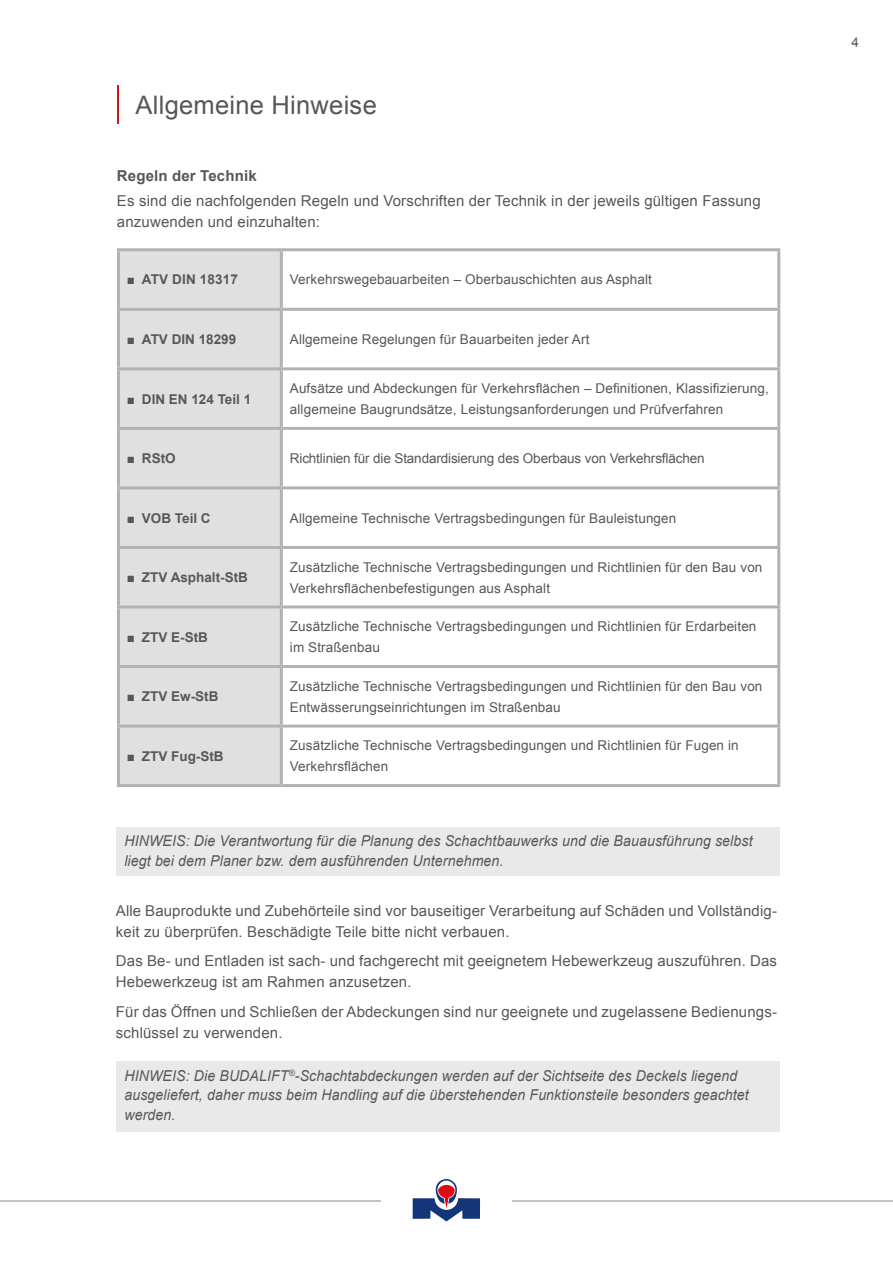
<style>
.page{position:relative;width:893px;height:1263px;background:#fff}
.page>*{position:absolute;margin:0;border:0;box-sizing:border-box;transform-origin:0 0}
.t1{font:25.5px "Arial";letter-spacing:.01em;color:#575756}
.t2{font:15px/21px "Arial";letter-spacing:.01em;color:#575756}
.Tabulator{font:italic 15px/19.5px "Arial";letter-spacing:.01em;color:#575756;scale:.94 1}
.t3{font:700 15px "Arial";letter-spacing:.01em;color:#575756}
.Arial_bold{font:13.5px/21px "Arial";letter-spacing:.01em;color:#575756}
.Arial_bold-2{font:700 13.5px "Arial";color:#575756}
.Arial_bold-3{font:13.5px "Arial";letter-spacing:-.01em;color:#575756}
</style>
<div class="page">
<hr style="left:117px;top:85px;width:1px;height:38px;background:#cd1719">
<div style="left:120px;top:251px;width:160px;height:533px;background:#e0e0e0"></div>
<hr style="left:117px;top:248px;width:164px;height:3px;background:#b3b2b2">
<hr style="left:117px;top:251px;width:3px;height:57px;background:#b3b2b2">
<hr style="left:281px;top:248px;width:499px;height:3px;background:#b3b2b2">
<hr style="left:280px;top:251px;width:3px;height:57px;background:#b3b2b2">
<hr style="left:777px;top:251px;width:3px;height:57px;background:#b3b2b2">
<hr style="left:117px;top:308px;width:164px;height:3px;background:#b3b2b2">
<hr style="left:117px;top:311px;width:3px;height:56px;background:#b3b2b2">
<hr style="left:281px;top:308px;width:499px;height:3px;background:#b3b2b2">
<hr style="left:280px;top:311px;width:3px;height:56px;background:#b3b2b2">
<hr style="left:777px;top:311px;width:3px;height:56px;background:#b3b2b2">
<hr style="left:117px;top:367px;width:164px;height:3px;background:#b3b2b2">
<hr style="left:117px;top:370px;width:3px;height:57px;background:#b3b2b2">
<hr style="left:281px;top:367px;width:499px;height:3px;background:#b3b2b2">
<hr style="left:280px;top:370px;width:3px;height:57px;background:#b3b2b2">
<hr style="left:777px;top:370px;width:3px;height:57px;background:#b3b2b2">
<hr style="left:117px;top:427px;width:164px;height:3px;background:#b3b2b2">
<hr style="left:117px;top:430px;width:3px;height:56px;background:#b3b2b2">
<hr style="left:281px;top:427px;width:499px;height:3px;background:#b3b2b2">
<hr style="left:280px;top:430px;width:3px;height:56px;background:#b3b2b2">
<hr style="left:777px;top:430px;width:3px;height:56px;background:#b3b2b2">
<hr style="left:117px;top:486px;width:164px;height:3px;background:#b3b2b2">
<hr style="left:117px;top:489px;width:3px;height:57px;background:#b3b2b2">
<hr style="left:281px;top:486px;width:499px;height:3px;background:#b3b2b2">
<hr style="left:280px;top:489px;width:3px;height:57px;background:#b3b2b2">
<hr style="left:777px;top:489px;width:3px;height:57px;background:#b3b2b2">
<hr style="left:117px;top:546px;width:164px;height:3px;background:#b3b2b2">
<hr style="left:117px;top:549px;width:3px;height:56px;background:#b3b2b2">
<hr style="left:281px;top:546px;width:499px;height:3px;background:#b3b2b2">
<hr style="left:280px;top:549px;width:3px;height:56px;background:#b3b2b2">
<hr style="left:777px;top:549px;width:3px;height:56px;background:#b3b2b2">
<hr style="left:117px;top:605px;width:164px;height:3px;background:#b3b2b2">
<hr style="left:117px;top:608px;width:3px;height:57px;background:#b3b2b2">
<hr style="left:281px;top:605px;width:499px;height:3px;background:#b3b2b2">
<hr style="left:280px;top:608px;width:3px;height:57px;background:#b3b2b2">
<hr style="left:777px;top:608px;width:3px;height:57px;background:#b3b2b2">
<hr style="left:117px;top:665px;width:164px;height:3px;background:#b3b2b2">
<hr style="left:117px;top:668px;width:3px;height:56px;background:#b3b2b2">
<hr style="left:281px;top:665px;width:499px;height:3px;background:#b3b2b2">
<hr style="left:280px;top:668px;width:3px;height:56px;background:#b3b2b2">
<hr style="left:777px;top:668px;width:3px;height:56px;background:#b3b2b2">
<hr style="left:117px;top:724px;width:164px;height:3px;background:#b3b2b2">
<hr style="left:117px;top:727px;width:3px;height:57px;background:#b3b2b2">
<hr style="left:281px;top:724px;width:499px;height:3px;background:#b3b2b2">
<hr style="left:280px;top:727px;width:3px;height:57px;background:#b3b2b2">
<hr style="left:777px;top:727px;width:3px;height:57px;background:#b3b2b2">
<hr style="left:117px;top:784px;width:164px;height:3px;background:#b3b2b2">
<hr style="left:281px;top:784px;width:499px;height:3px;background:#b3b2b2">
<div style="left:116px;top:827px;width:663px;height:49px;background:#e9e9e9"></div>
<div style="left:116px;top:1061px;width:663px;height:71px;background:#e9e9e9"></div>
<hr style="left:0;top:1200px;width:893px;height:1px;background:#878787">
<div style="left:381px;top:1174px;width:131px;height:48px;background:#fff"></div>
<svg style="left:413px;top:1179px;width:67px;height:42px"></svg>
<p class="t1" style="left:136px;top:88px;width:243px">Allgemeine Hinweise</p>
<p class="t3" style="left:117px;top:166px;width:141px">Regeln der Technik</p>
<p class="t2" style="left:117px;top:191px;width:645px">Es sind die nachfolgenden Regeln und Vorschriften der Technik in der jeweils gültigen Fassung</p>
<p class="t2" style="left:117px;top:212px;width:205px">anzuwenden und einzuhalten:</p>
<p class="Arial_bold-2" style="left:127px;top:271px;width:112px">■ ATV DIN 18317</p>
<p class="Arial_bold" style="left:290px;top:269px;width:364px">Verkehrswegebauarbeiten – Oberbauschichten aus Asphalt</p>
<p class="Arial_bold-2" style="left:127px;top:330px;width:111px">■ ATV DIN 18299</p>
<p class="Arial_bold" style="left:290px;top:329px;width:301px">Allgemeine Regelungen für Bauarbeiten jeder Art</p>
<p class="Arial_bold-2" style="left:127px;top:390px;width:126px">■ DIN EN 124 Teil 1</p>
<p class="Arial_bold" style="left:290px;top:378px;width:480px">Aufsätze und Abdeckungen für Verkehrsflächen – Definitionen, Klassifizierung, allgemeine Baugrundsätze, Leistungsanforderungen und Prüfverfahren</p>
<p class="Arial_bold-2" style="left:127px;top:449px;width:50px">■ RStO</p>
<p class="Arial_bold-3" style="left:290px;top:449px;width:416px">Richtlinien für die Standardisierung des Oberbaus von Verkehrsflächen</p>
<p class="Arial_bold-2" style="left:127px;top:509px;width:85px">■ VOB Teil C</p>
<p class="Arial_bold" style="left:290px;top:507px;width:388px">Allgemeine Technische Vertragsbedingungen für Bauleistungen</p>
<p class="Arial_bold-2" style="left:127px;top:568px;width:122px">■ ZTV Asphalt-StB</p>
<p class="Arial_bold" style="left:290px;top:556px;width:474px">Zusätzliche Technische Vertragsbedingungen und Richtlinien für den Bau von<br>Verkehrsflächenbefestigungen aus Asphalt</p>
<p class="Arial_bold-2" style="left:127px;top:628px;width:83px">■ ZTV E-StB</p>
<p class="Arial_bold" style="left:290px;top:616px;width:468px">Zusätzliche Technische Vertragsbedingungen und Richtlinien für Erdarbeiten im Straßenbau</p>
<p class="Arial_bold-2" style="left:127px;top:687px;width:93px">■ ZTV Ew-StB</p>
<p class="Arial_bold" style="left:290px;top:676px;width:474px">Zusätzliche Technische Vertragsbedingungen und Richtlinien für den Bau von<br>Entwässerungseinrichtungen im Straßenbau</p>
<p class="Arial_bold-2" style="left:127px;top:747px;width:98px">■ ZTV Fug-StB</p>
<p class="Arial_bold" style="left:290px;top:735px;width:450px">Zusätzliche Technische Vertragsbedingungen und Richtlinien für Fugen in<br>Verkehrsflächen</p>
<p class="Tabulator" style="left:124px;top:831px;width:670px">HINWEIS: Die Verantwortung für die Planung des Schachtbauwerks und die Bauausführung selbst liegt bei dem Planer bzw. dem ausführenden Unternehmen.</p>
<p class="t2" style="left:116px;top:900px;width:663px">Alle Bauprodukte und Zubehörteile sind vor bauseitiger Verarbeitung auf Schäden und Vollständig&shy;keit zu überprüfen. Beschädigte Teile bitte nicht verbauen.</p>
<p class="t2" style="left:116px;top:951px;width:663px">Das Be- und Entladen ist sach- und fachgerecht mit geeignetem Hebewerkzeug auszuführen. Das<br>Hebewerkzeug ist am Rahmen anzusetzen.</p>
<p class="t2" style="left:116px;top:1001px;width:663px">Für das Öffnen und Schließen der Abdeckungen sind nur geeignete und zugelassene Bedienungs&shy;schlüssel zu verwenden.</p>
<p class="Tabulator" style="left:124px;top:1066px;width:666px">HINWEIS: Die BUDALIFT<sup>®</sup>-Schachtabdeckungen werden auf der Sichtseite des Deckels liegend ausgeliefert, daher muss beim Handling auf die überstehenden Funktionsteile besonders geachtet werden.</p>
<p class="Arial_bold" style="left:851px;top:31px;width:9px">4</p>
</div>
